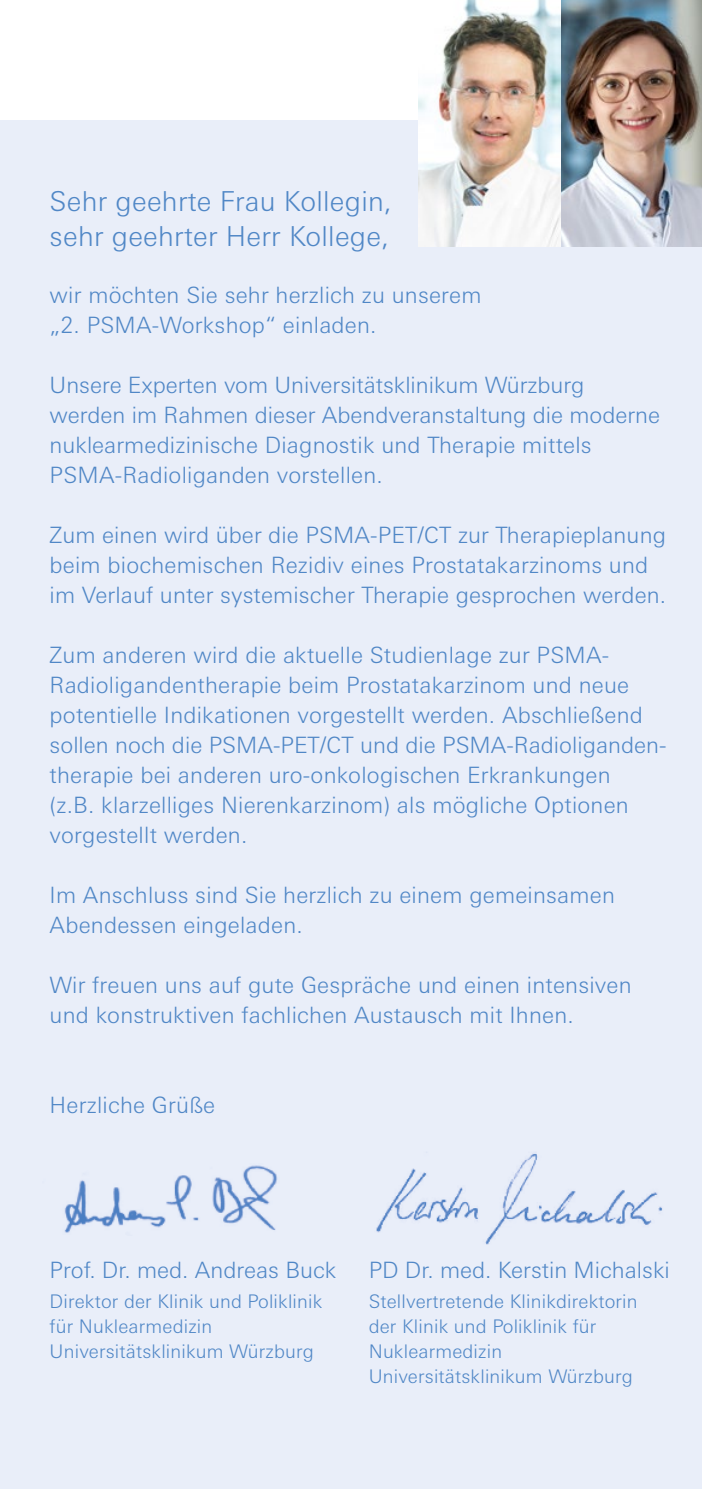
<style>
.page{position:relative;width:702px;height:1489px;background:#fff}
.page>*{position:absolute;margin:0;border:0;box-sizing:border-box;transform-origin:0 0}
.t1{font:300 27.5px/35px "Univers Next Pro";letter-spacing:.01em;color:#5087c6}
.t2{font:300 22.5px/30px "Univers Next Pro";letter-spacing:.01em;color:#5087c6}
.t3{font:300 18.75px/25px "Univers Next Pro";letter-spacing:.01em;color:#5087c6}
</style>
<div class="page">
<div style="left:0;top:120px;width:702px;height:1368px;background:#e9eef9"></div>
<img style="left:376px;top:1153px;width:287px;height:92px">
<img style="left:418px;top:0;width:284px;height:246px">
<img style="left:64px;top:1165px;width:214px;height:68px">
<p class="t1" style="left:50px;top:184px;width:344px">Sehr geehrte Frau Kollegin, sehr geehrter Herr Kollege,</p>
<p class="t2" style="left:50px;top:279px;width:433px">wir möchten Sie sehr herzlich zu unserem „2. PSMA-Workshop“ einladen.</p>
<p class="t2" style="left:50px;top:369px;width:612px">Unsere Experten vom Universitätsklinikum Würzburg werden im Rahmen dieser Abendveranstaltung die moderne nuklearmedizinische Diagnostik und Therapie mittels PSMA-Radioliganden vorstellen.</p>
<p class="t2" style="left:50px;top:519px;width:618px">Zum einen wird über die PSMA-PET/CT zur Therapieplanung beim biochemischen Rezidiv eines Prostatakarzinoms und im Verlauf unter systemischer Therapie gesprochen werden.</p>
<p class="t2" style="left:50px;top:639px;width:618px">Zum anderen wird die aktuelle Studienlage zur PSMA-Radioligandentherapie beim Prostatakarzinom und neue potentielle Indikationen vorgestellt werden. Abschließend sollen noch die PSMA-PET/CT und die PSMA-Radioliganden&shy;therapie bei anderen uro-onkologischen Erkrankungen<br>(z.B. klarzelliges Nierenkarzinom) als mögliche Optionen vorgestellt werden.</p>
<p class="t2" style="left:50px;top:879px;width:567px">Im Anschluss sind Sie herzlich zu einem gemeinsamen<br>Abendessen eingeladen.</p>
<p class="t2" style="left:50px;top:969px;width:583px">Wir freuen uns auf gute Gespräche und einen intensiven und konstruktiven fachlichen Austausch mit Ihnen.</p>
<p class="t2" style="left:50px;top:1089px;width:167px">Herzliche Grüße</p>
<p class="t2" style="left:50px;top:1254px;width:288px">Prof. Dr. med. Andreas Buck</p>
<p class="t3" style="left:50px;top:1288px;width:274px">Direktor der Klinik und Poliklinik für Nuklearmedizin<br>Universitätsklinikum Würzburg</p>
<p class="t2" style="left:369px;top:1254px;width:302px">PD Dr. med. Kerstin Michalski</p>
<p class="t3" style="left:369px;top:1288px;width:270px">Stellvertretende Klinikdirektorin der Klinik und Poliklinik für<br>Nuklearmedizin<br>Universitätsklinikum Würzburg</p>
</div>
